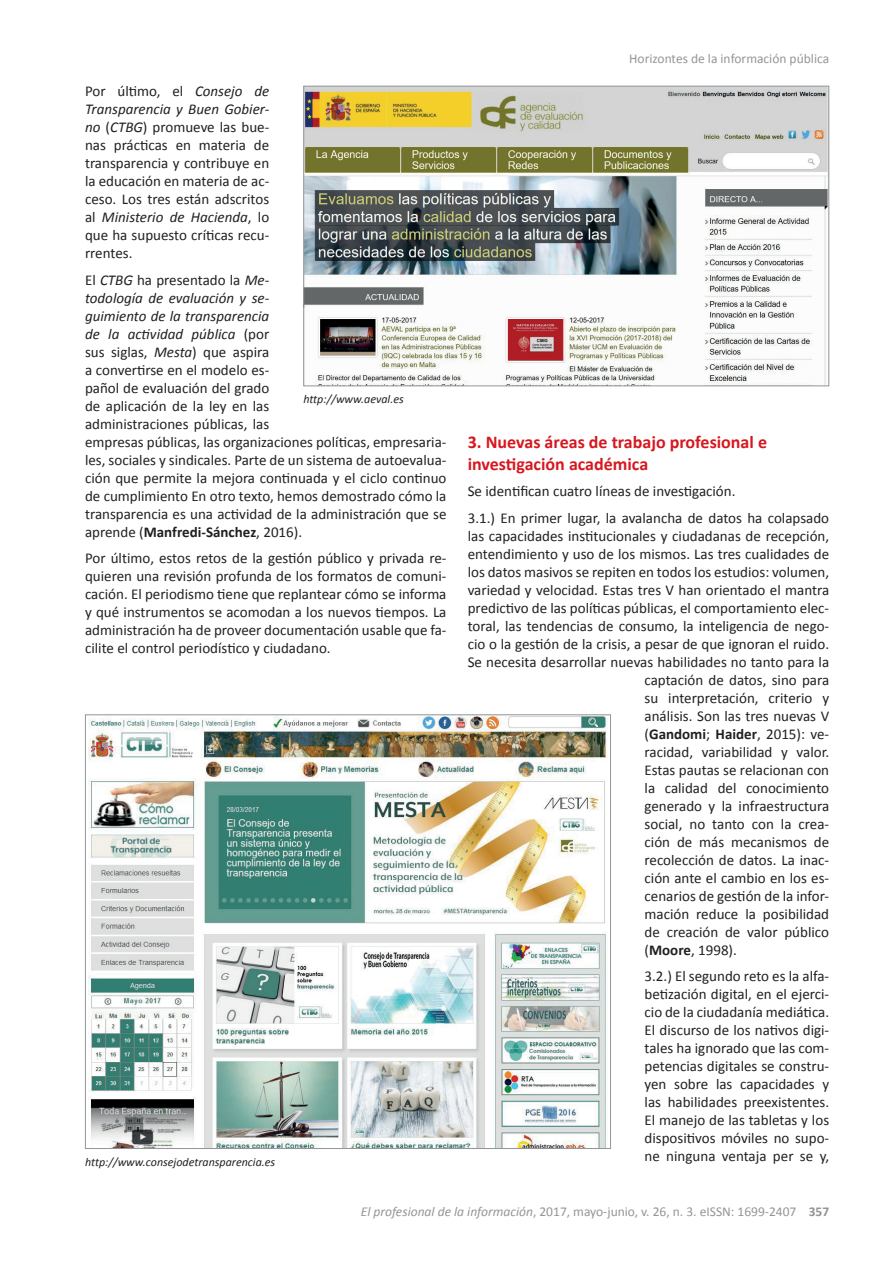
<style>
.page{position:relative;width:893px;height:1263px;background:#fff}
.page>*{position:absolute;margin:0;border:0;box-sizing:border-box;transform-origin:0 0}
.t1{font:700 18px/21.6px "Calibri";color:#d7171f}
.t2{font:15px/18px "Calibri";color:#231f20;text-align:justify}
.t3{font:700 15px "Calibri";color:#231f20}
.t4{font:13.5px "Calibri";color:#939598}
.t5{font:italic 12px "Calibri";color:#231f20}
.s1{font-style:italic}
.s2{font-weight:700}
.s3{font-weight:400}
</style>
<div class="page">
<img style="left:305px;top:88px;width:522px;height:296px">
<div style="left:303px;top:86px;width:526px;height:300px;border:1px solid #939598"></div>
<img style="left:89px;top:716px;width:518px;height:431px">
<p class="t2" style="left:85px;top:82px;width:186px">Por último, el <span class="s1">Consejo de Transparencia y Buen Gobier&shy;no</span> (<span class="s1">CTBG</span>) promueve las bue&shy;nas prácticas en materia de transparencia y contribuye en la educación en materia de ac&shy;ceso. Los tres están adscritos al <span class="s1">Ministerio de Hacienda</span>, lo que ha supuesto críticas recu&shy;rrentes.</p>
<p class="t2" style="left:85px;top:271px;width:363px;text-align:left">El <span class="s1">CTBG</span> ha presentado la <span class="s1">Me-<br>todología de evaluación y se-<br>guimiento de la transparencia<br>de la actividad pública</span> (por<br>sus siglas, <span class="s1">Mesta</span>) que aspira<br>a convertirse en el modelo es-<br>pañol de evaluación del grado<br>de aplicación de la ley en las<br>administraciones públicas, las<br>empresas públicas, las organizaciones políticas, empresaria&shy;les, sociales y sindicales. Parte de un sistema de autoevalua&shy;ción que permite la mejora continuada y el ciclo continuo de cumplimiento En otro texto, hemos demostrado cómo la transparencia es una actividad de la administración que se aprende (<span class="s2">Manfredi-Sánchez</span>, 2016).</p>
<p class="t2" style="left:85px;top:549px;width:363px">Por último, estos retos de la gestión público y privada re&shy;quieren una revisión profunda de los formatos de comuni&shy;cación. El periodismo tiene que replantear cómo se informa y qué instrumentos se acomodan a los nuevos tiempos. La administración ha de proveer documentación usable que fa&shy;cilite el control periodístico y ciudadano.</p>
<p class="t5" style="left:303px;top:391px;width:102px">http://www.aeval.es</p>
<p class="t5" style="left:85px;top:1153px;width:192px">http://www.consejodetransparencia.es</p>
<p class="t4" style="left:629px;top:50px;width:201px">Horizontes de la información pública</p>
<p class="t1" style="left:468px;top:431px;width:301px">3. Nuevas áreas de trabajo profesional e investigación académica</p>
<p class="t2" style="left:468px;top:478px;width:363px;line-height:26.5px">Se identifican cuatro líneas de investigación.<br>3.1.) En primer lugar, la avalancha de datos ha colapsado</p>
<p class="t2" style="left:468px;top:527px;width:363px">las capacidades institucionales y ciudadanas de recepción,</p>
<p class="t2" style="left:468px;top:545px;width:363px">entendimiento y uso de los mismos. Las tres cualidades de</p>
<p class="t2" style="left:468px;top:563px;width:363px">los datos masivos se repiten en todos los estudios: volumen,</p>
<p class="t2" style="left:468px;top:581px;width:363px">variedad y velocidad. Estas tres V han orientado el mantra</p>
<p class="t2" style="left:468px;top:599px;width:363px">predictivo de las políticas públicas, el comportamiento elec-</p>
<p class="t2" style="left:468px;top:617px;width:363px">toral, las tendencias de consumo, la inteligencia de nego-</p>
<p class="t2" style="left:468px;top:635px;width:363px">cio o la gestión de la crisis, a pesar de que ignoran el ruido.</p>
<p class="t2" style="left:468px;top:653px;width:363px">Se necesita desarrollar nuevas habilidades no tanto para la</p>
<p class="t2" style="left:645px;top:671px;width:186px">captación de datos, sino para</p>
<p class="t2" style="left:645px;top:689px;width:186px">su interpretación, criterio y</p>
<p class="t2" style="left:645px;top:707px;width:186px">análisis. Son las tres nuevas V</p>
<p class="t3" style="left:645px;top:724px;width:186px"><span class="s3">(</span>Gandomi<span class="s3">;</span> Haider<span class="s3">, 2015): ve-</span></p>
<p class="t2" style="left:645px;top:743px;width:186px">racidad, variabilidad y valor.</p>
<p class="t2" style="left:645px;top:761px;width:186px">Estas pautas se relacionan con</p>
<p class="t2" style="left:645px;top:779px;width:186px">la calidad del conocimiento</p>
<p class="t2" style="left:645px;top:797px;width:186px">generado y la infraestructura</p>
<p class="t2" style="left:645px;top:815px;width:186px">social, no tanto con la crea-</p>
<p class="t2" style="left:645px;top:833px;width:186px">ción de más mecanismos de</p>
<p class="t2" style="left:645px;top:851px;width:186px">recolección de datos. La inac-</p>
<p class="t2" style="left:645px;top:869px;width:186px">ción ante el cambio en los es-</p>
<p class="t2" style="left:645px;top:887px;width:186px">cenarios de gestión de la infor-</p>
<p class="t2" style="left:645px;top:905px;width:186px">mación reduce la posibilidad</p>
<p class="t2" style="left:645px;top:923px;width:186px">de creación de valor público</p>
<p class="t2" style="left:645px;top:941px;width:94px">(<span class="s2">Moore</span>, 1998).</p>
<p class="t2" style="left:645px;top:967px;width:186px">3.2.) El segundo reto es la alfa&shy;betización digital, en el ejerci&shy;cio de la ciudadanía mediática.<br>El discurso de los nativos digi&shy;tales ha ignorado que las com&shy;petencias digitales se constru&shy;yen sobre las capacidades y las habilidades preexistentes.<br>El manejo de las tabletas y los dispositivos móviles no supo&shy;ne ninguna ventaja per se y,</p>
<p class="t4" style="left:361px;top:1203px;width:470px"><span class="s1">El profesional de la información</span>, 2017, mayo-junio, v. 26, n. 3. eISSN: 1699-2407 <span class="s2">357</span></p>
</div>
